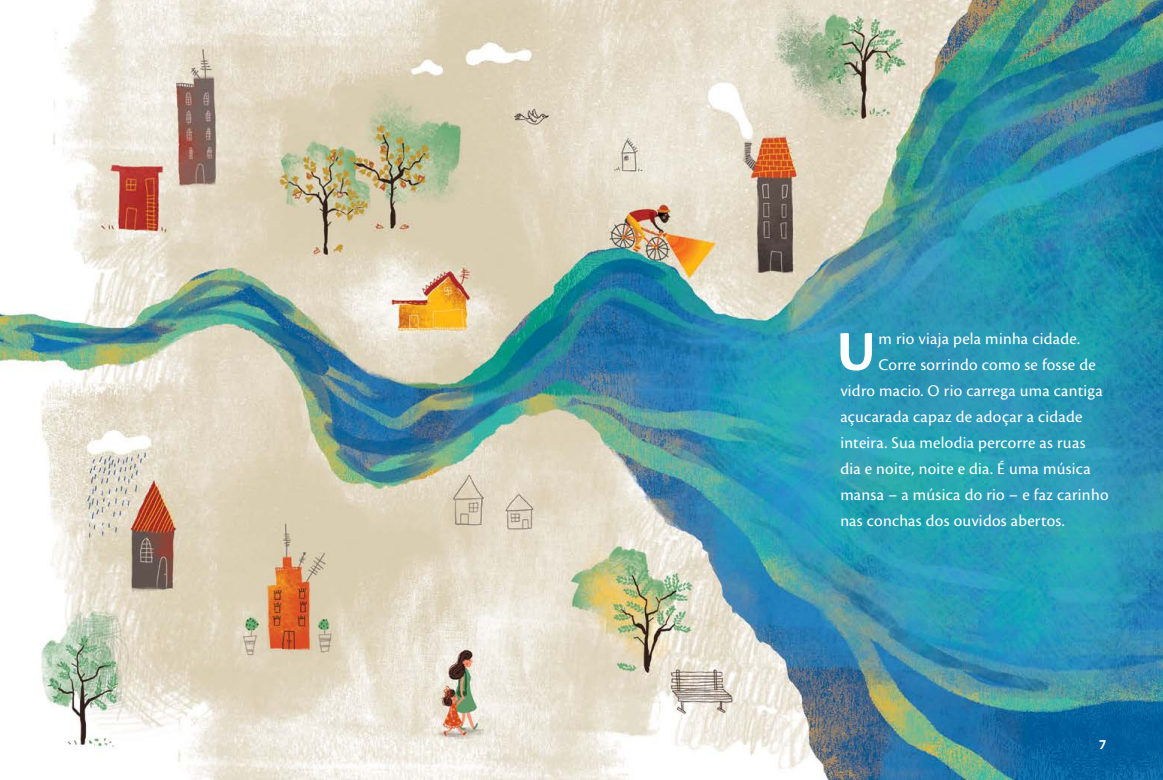
<style>
.page{position:relative;width:1163px;height:780px;background:#fff}
.page>*{position:absolute;margin:0;border:0;box-sizing:border-box;transform-origin:0 0}
.t1{font:700 58.4px "Cronos Pro";color:#fff}
.t2{font:17px "Cronos Pro";letter-spacing:.015em;color:#fff}
.t3{font:700 15px "Cronos Pro";color:#fff}
</style>
<div class="page">
<img style="left:0;top:0;width:1162px;height:780px">
<h1 class="t1" style="left:836px;top:318px;width:40px">U</h1>
<p class="t2" style="left:878px;top:328px;width:203px">m rio viaja pela minha cidade.</p>
<p class="t2" style="left:878px;top:354px;width:219px">Corre sorrindo como se fosse de</p>
<p class="t2" style="left:840px;top:380px;width:264px">vidro macio. O rio carrega uma cantiga</p>
<p class="t2" style="left:840px;top:406px;width:244px">açucarada capaz de adoçar a cidade</p>
<p class="t2" style="left:840px;top:432px;width:246px">inteira. Sua melodia percorre as ruas</p>
<p class="t2" style="left:840px;top:458px;width:252px">dia e noite, noite e dia. É uma música</p>
<p class="t2" style="left:840px;top:484px;width:270px">mansa – a música do rio – e faz carinho</p>
<p class="t2" style="left:840px;top:510px;width:226px">nas conchas dos ouvidos abertos.</p>
<p class="t3" style="left:1098px;top:735px;width:9px">7</p>
</div>
